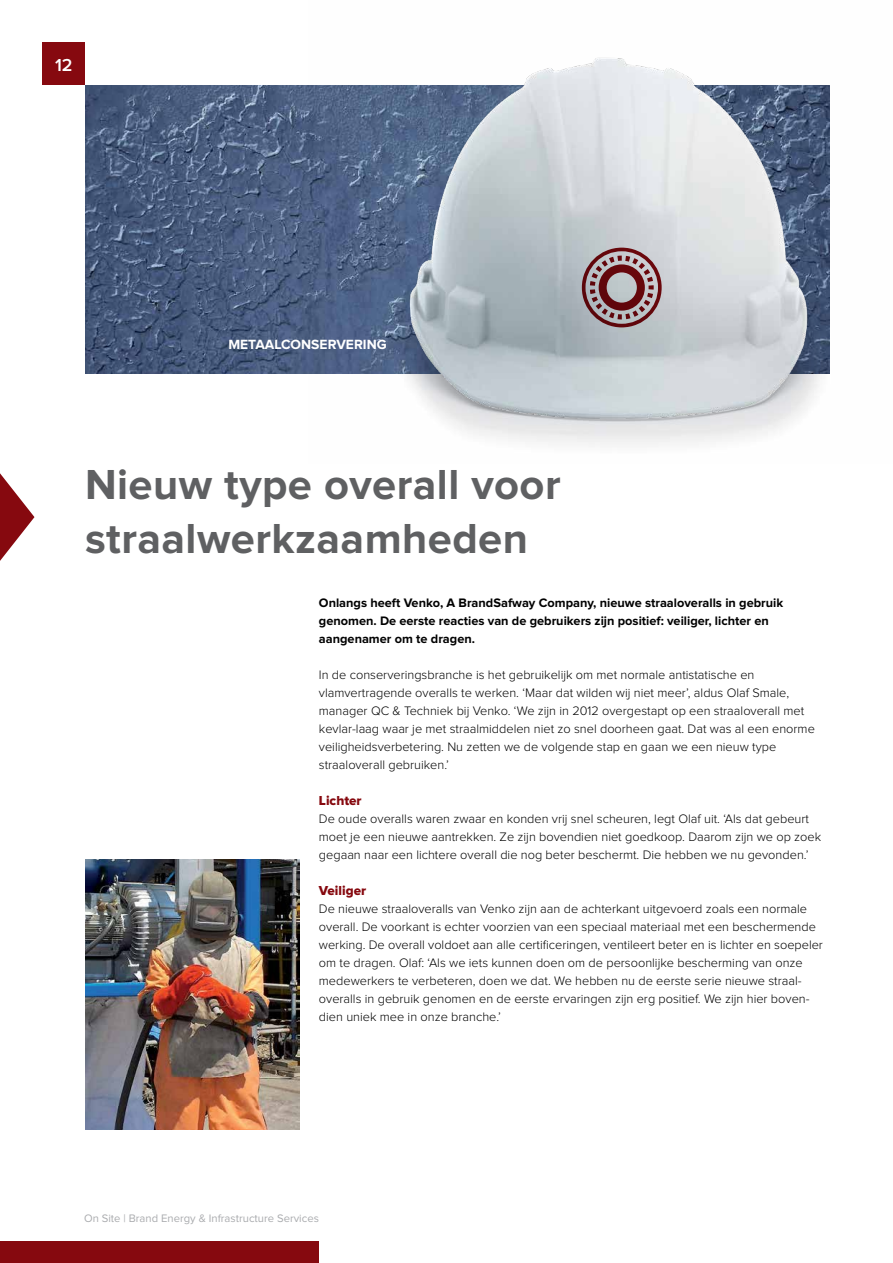
<style>
.page{position:relative;width:893px;height:1263px;background:#fff}
.page>*{position:absolute;margin:0;border:0;box-sizing:border-box;transform-origin:0 0}
.t1{font:700 43.5px/54px "Proxima Nova";letter-spacing:.01em;color:#5f6062}
.t2{font:600 18px "Proxima Nova";color:#fff}
.t3{font:700 13.8px "Proxima Nova";color:#fff}
.t4{font:13.5px "Proxima Nova Extrabld";color:#86090f}
.t5{font:300 12.75px/18px "Proxima Nova";color:#000}
.t6{font:700 12.75px/18px "Proxima Nova";color:#000}
.t7{font:11.25px "Proxima Nova";color:#aaacaf}
</style>
<div class="page">
<img style="left:85px;top:859px;width:215px;height:270px">
<img style="left:85px;top:85px;width:223px;height:288px">
<svg style="left:0;top:473px;width:34px;height:88px"></svg>
<img style="left:308px;top:57px;width:522px;height:388px">
<svg style="left:582px;top:248px;width:80px;height:79px;background:#9c7f83"></svg>
<div style="left:43px;top:43px;width:42px;height:42px;background:#86090f"></div>
<div style="left:0;top:1242px;width:319px;height:21px;background:#86090f"></div>
<h2 class="t2" style="left:55px;top:57px;width:19px">12</h2>
<p class="t3" style="left:228px;top:338px;width:160px">METAALCONSERVERING</p>
<h1 class="t1" style="left:85px;top:459px;width:477px">Nieuw type overall voor straalwerkzaamheden</h1>
<p class="t6" style="left:319px;top:594px;width:466px">Onlangs heeft Venko, A BrandSafway Company, nieuwe straaloveralls in gebruik genomen. De eerste reacties van de gebruikers zijn positief: veiliger, lichter en aangenamer om te dragen.</p>
<p class="t5" style="left:319px;top:666px;width:497px">In de conserveringsbranche is het gebruikelijk om met normale antistatische en vlamvertragende overalls te werken. ‘Maar dat wilden wij niet meer’, aldus Olaf Smale, manager QC &amp; Techniek bij Venko. ‘We zijn in 2012 overgestapt op een straaloverall met kevlar-laag waar je met straalmiddelen niet zo snel doorheen gaat. Dat was al een enorme veiligheidsverbetering. Nu zetten we de volgende stap en gaan we een nieuw type straaloverall gebruiken.’</p>
<p class="t4" style="left:319px;top:794px;width:44px">Lichter</p>
<p class="t5" style="left:319px;top:810px;width:504px">De oude overalls waren zwaar en konden vrij snel scheuren, legt Olaf uit. ‘Als dat gebeurt moet je een nieuwe aantrekken. Ze zijn bovendien niet goedkoop. Daarom zijn we op zoek gegaan naar een lichtere overall die nog beter beschermt. Die hebben we nu gevonden.’</p>
<p class="t4" style="left:319px;top:884px;width:49px">Veiliger</p>
<p class="t5" style="left:319px;top:900px;width:506px">De nieuwe straaloveralls van Venko zijn aan de achterkant uitgevoerd zoals een normale overall. De voorkant is echter voorzien van een speciaal materiaal met een beschermende werking. De overall voldoet aan alle certificeringen, ventileert beter en is lichter en soepeler om te dragen. Olaf: ‘Als we iets kunnen doen om de persoonlijke bescherming van onze medewerkers te verbeteren, doen we dat. We hebben nu de eerste serie nieuwe straal&shy;overalls in gebruik genomen en de eerste ervaringen zijn erg positief. We zijn hier boven&shy;dien uniek mee in onze branche.’</p>
<p class="t7" style="left:84px;top:1213px;width:236px">On Site | Brand Energy &amp; Infrastructure Services</p>
</div>
